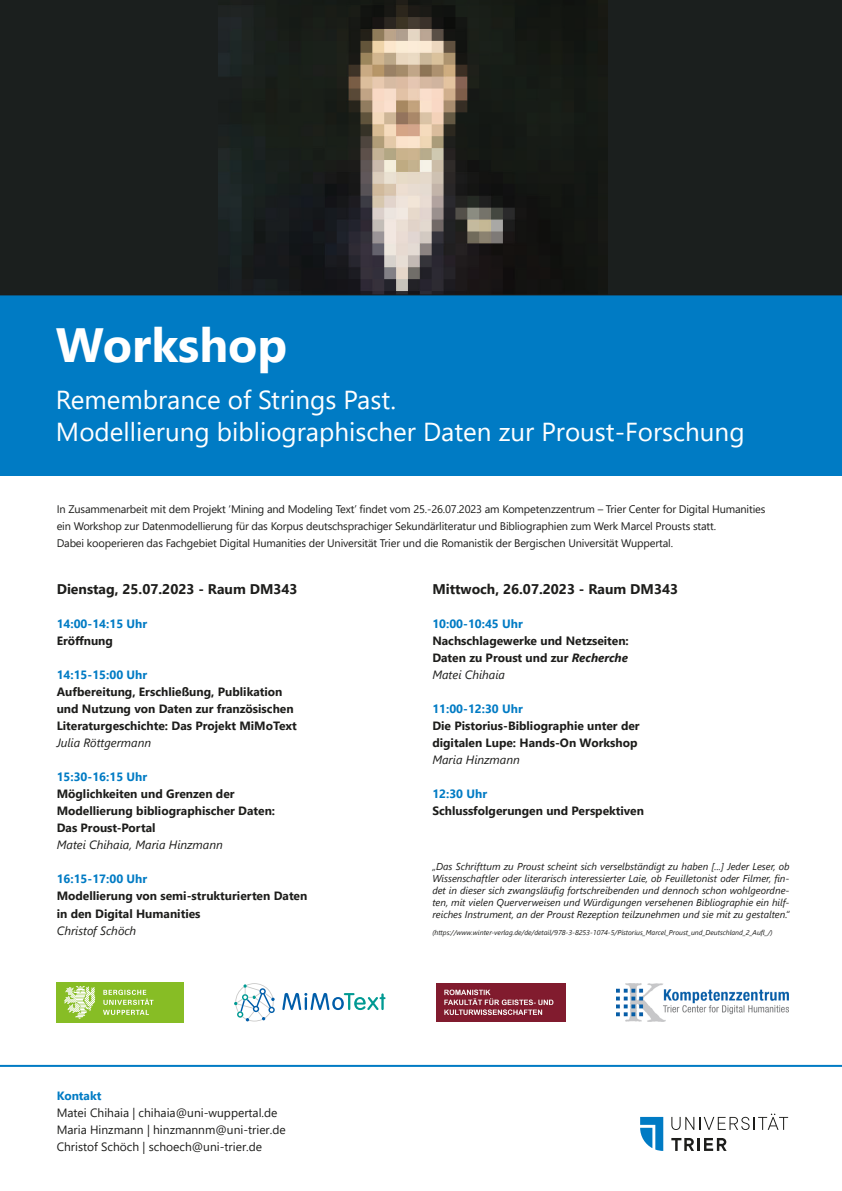
<style>
.page{position:relative;width:842px;height:1191px;background:#fff}
.page>*{position:absolute;margin:0;border:0;box-sizing:border-box;transform-origin:0 0}
.t1{font:700 48px "Segoe UI";color:#fff}
.t2{font:26px/31.2px "Segoe UI";color:#fff}
.t3{font:700 14px "Segoe UI";color:#1d1d1b}
.t4{font:700 12px/17px "Segoe UI";color:#1d1d1b}
.t5{font:12px/17px "Segoe UI";color:#1d1d1b}
.t6{font:700 12px "Segoe UI";color:#007bc4}
.t7{font:italic 12px "Segoe UI";color:#1d1d1b}
.t8{font:11px/17px "Segoe UI";letter-spacing:-.015em;color:#1d1d1b}
.t9{font:italic 10px/12px "Segoe UI";color:#1d1d1b;text-align:justify}
.t10{font:italic 7px "Segoe UI";color:#1d1d1b}
.s1{font-style:italic}
.s2{font-weight:400;font-style:italic}
</style>
<div class="page">
<div style="left:0;top:294px;width:842px;height:181px;background:#007bc4"></div>
<svg style="left:0;top:0;width:842px;height:295px;background:#282a27"></svg>
<svg style="left:640px;top:1117px;width:23px;height:34px"></svg>
<svg style="left:671px;top:1113px;width:117px;height:17px"></svg>
<svg style="left:671px;top:1138px;width:56px;height:13px"></svg>
<hr style="left:0;top:1064px;width:842px;height:2px;background:#007bc4">
<img style="left:617px;top:983px;width:171px;height:38px">
<svg style="left:282px;top:993px;width:104px;height:17px"></svg>
<svg style="left:234px;top:983px;width:41px;height:38px"></svg>
<div style="left:57px;top:982px;width:127px;height:40px;background:#87bd25"></div>
<svg style="left:103px;top:989px;width:51px;height:26px"></svg>
<svg style="left:64px;top:986px;width:31px;height:32px"></svg>
<img style="left:436px;top:983px;width:130px;height:38px">
<h1 class="t1" style="left:56px;top:300px;width:233px">Workshop</h1>
<h2 class="t2" style="left:56px;top:382px;width:690px">Remembrance of Strings Past.<br>Modellierung bibliographischer Daten zur Proust-Forschung</h2>
<p class="t8" style="left:57px;top:499px;width:710px">In Zusammenarbeit mit dem Projekt ‘Mining and Modeling Text’ findet vom 25.-26.07.2023 am Kompetenzzentrum – Trier Center for Digital Humanities ein Workshop zur Datenmodellierung für das Korpus deutschsprachiger Sekundärliteratur und Bibliographien zum Werk Marcel Prousts statt.<br>Dabei kooperieren das Fachgebiet Digital Humanities der Universität Trier und die Romanistik der Bergischen Universität Wuppertal.</p>
<p class="t3" style="left:57px;top:576px;width:242px">Dienstag, 25.07.2023 - Raum DM343</p>
<p class="t6" style="left:57px;top:613px;width:92px">14:00-14:15 Uhr</p>
<p class="t4" style="left:57px;top:631px;width:58px">Eröffnung</p>
<p class="t6" style="left:57px;top:664px;width:92px">14:15-15:00 Uhr</p>
<p class="t4" style="left:57px;top:682px;width:242px">Aufbereitung, Erschließung, Publikation und Nutzung von Daten zur französischen<br>Literaturgeschichte: Das Projekt MiMoText</p>
<p class="t7" style="left:57px;top:732px;width:96px">Julia Röttgermann</p>
<p class="t6" style="left:57px;top:766px;width:92px">15:30-16:15 Uhr</p>
<p class="t4" style="left:57px;top:784px;width:220px">Möglichkeiten und Grenzen der<br>Modellierung bibliographischer Daten:<br>Das Proust-Portal</p>
<p class="t7" style="left:57px;top:834px;width:168px">Matei Chihaia, Maria Hinzmann</p>
<p class="t6" style="left:57px;top:868px;width:92px">16:15-17:00 Uhr</p>
<p class="t4" style="left:57px;top:886px;width:252px">Modellierung von semi-strukturierten Daten in den Digital Humanities</p>
<p class="t7" style="left:57px;top:919px;width:81px">Christof Schöch</p>
<p class="t3" style="left:432px;top:576px;width:247px">Mittwoch, 26.07.2023 - Raum DM343</p>
<p class="t6" style="left:432px;top:613px;width:92px">10:00-10:45 Uhr</p>
<p class="t4" style="left:432px;top:631px;width:198px;text-align:justify">Nachschlagewerke und Netzseiten:<br>Daten zu Proust und zur <span class="s1">Recherche </span><span class="s2">Matei Chihaia</span></p>
<p class="t6" style="left:432px;top:698px;width:92px">11:00-12:30 Uhr</p>
<p class="t4" style="left:432px;top:716px;width:209px">Die Pistorius-Bibliographie unter der digitalen Lupe: Hands-On Workshop</p>
<p class="t7" style="left:432px;top:749px;width:89px">Maria Hinzmann</p>
<p class="t6" style="left:432px;top:783px;width:56px">12:30 Uhr</p>
<p class="t4" style="left:432px;top:801px;width:213px">Schlussfolgerungen und Perspektiven</p>
<p class="t9" style="left:432px;top:859px;width:359px">„Das Schrifttum zu Proust scheint sich verselbständigt zu haben [...] Jeder Leser, ob Wissenschaftler oder literarisch interessierter Laie, ob Feuilletonist oder Filmer, fin&shy;det in dieser sich zwangsläufig fortschreibenden und dennoch schon wohlgeordne&shy;ten, mit vielen Querverweisen und Würdigungen versehenen Bibliographie ein hilf&shy;reiches Instrument, an der Proust Rezeption teilzunehmen und sie mit zu gestalten.“</p>
<p class="t10" style="left:432px;top:926px;width:342px">(https://www.winter-verlag.de/de/detail/978-3-8253-1074-5/Pistorius_Marcel_Proust_und_Deutschland_2_Aufl_/)</p>
<p class="t6" style="left:57px;top:1084px;width:46px">Kontakt</p>
<p class="t5" style="left:57px;top:1103px;width:231px">Matei Chihaia | chihaia@uni-wuppertal.de<br>Maria Hinzmann | hinzmannm@uni-trier.de<br>Christof Schöch | schoech@uni-trier.de</p>
</div>
